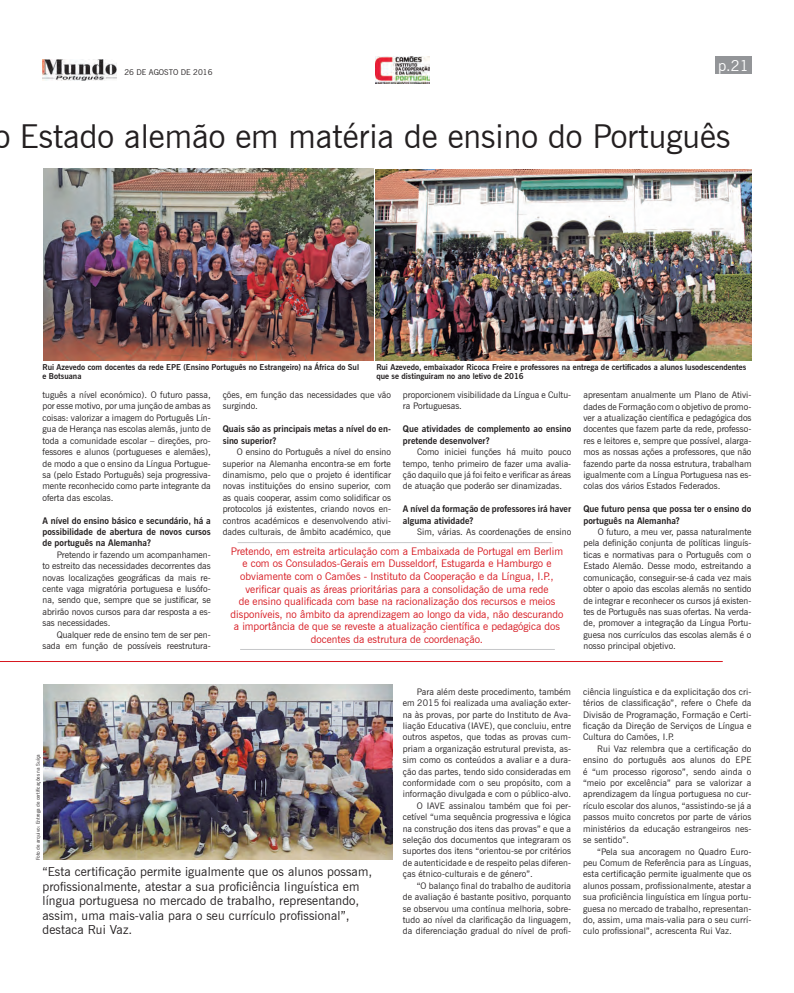
<style>
.page{position:relative;width:794px;height:993px;background:#fff}
.page>*{position:absolute;margin:0;border:0;box-sizing:border-box;transform-origin:0 0}
.t1{font:33px "News Gothic BT";color:#231f20}
.t2{font:15px "News Gothic BT";color:#fff}
.t3{font:12.5px/14.5px "News Gothic BT";letter-spacing:.01em;color:#231f20}
.t4{font:10.5px/12.5px "News Gothic BT";color:#d7171f;text-align:center}
.t5{font:9px/11.4px "News Gothic BT";letter-spacing:.01em;color:#231f20;text-align:justify}
.t6{font:700 9px/11.4px "News Gothic BT";color:#231f20}
.t7{font:700 8px/9px "News Gothic BT";color:#231f20}
.t8{font:8px "News Gothic BT";color:#231f20}
.t9{font:5px "News Gothic BT";color:#231f20}
</style>
<div class="page">
<div style="left:715px;top:57px;width:37px;height:17px;background:#939598"></div>
<img style="left:43px;top:59px;width:73px;height:21px">
<img style="left:375px;top:56px;width:54px;height:27px">
<hr style="left:0;top:661px;width:722px;height:1px;background:#d7171f">
<img style="left:376px;top:169px;width:375px;height:191px">
<img style="left:43px;top:168px;width:331px;height:192px">
<hr style="left:238px;top:542px;width:314px;height:1px;background:#c7c8ca">
<hr style="left:240px;top:649px;width:315px;height:1px;background:#c7c8ca">
<img style="left:43px;top:684px;width:349px;height:175px">
<p class="t8" style="left:124px;top:68px;width:90px">26 de AGOSTO de 2016</p>
<h2 class="t2" style="left:718px;top:57px;width:32px">p.21</h2>
<h1 class="t1" style="left:-7px;top:116px;width:738px">o Estado alemão em matéria de ensino do Português</h1>
<p class="t7" style="left:43px;top:362px;width:130px">Rui Azevedo com docentes da rede EPE</p>
<p class="t7" style="left:183px;top:362px;width:177px">(Ensino Português no Estrangeiro) na África do Sul</p>
<p class="t7" style="left:43px;top:371px;width:40px">e Botsuana</p>
<p class="t7" style="left:376px;top:362px;width:371px">Rui Azevedo, embaixador Ricoca Freire e professores na entrega de certificados a alunos lusodescendentes que se distinguiram no ano letivo de 2016</p>
<p class="t5" style="left:223px;top:389px;width:170px">ções, em função das necessidades que vão surgindo.</p>
<p class="t6" style="left:223px;top:423px;width:170px">Quais são as principais metas a nível do en&shy;sino superior?</p>
<p class="t5" style="left:223px;top:446px;width:170px;text-indent:14px">O ensino do Português a nível do ensino superior na Alemanha encontra-se em forte dinamismo, pelo que o projeto é identificar novas instituições do ensino superior, com as quais cooperar, assim como solidificar os protocolos já existentes, criando novos en&shy;contros académicos e desenvolvendo ativi&shy;dades culturais, de âmbito académico, que</p>
<p class="t5" style="left:43px;top:389px;width:170px">tuguês a nível económico). O futuro passa, por esse motivo, por uma junção de ambas as coisas: valorizar a imagem do Português Lín&shy;gua de Herança nas escolas alemãs, junto de toda a comunidade escolar – direções, pro&shy;fessores e alunos (portugueses e alemães), de modo a que o ensino da Língua Portugue&shy;sa (pelo Estado Português) seja progressiva&shy;mente reconhecido como parte integrante da oferta das escolas.</p>
<p class="t6" style="left:43px;top:514px;width:170px;text-align:justify">A nível do ensino básico e secundário, há a possibilidade de abertura de novos cursos de português na Alemanha?</p>
<p class="t5" style="left:43px;top:548px;width:170px;text-indent:14px">Pretendo ir fazendo um acompanhamen&shy;to estreito das necessidades decorrentes das novas localizações geográficas da mais re&shy;cente vaga migratória portuguesa e lusófo&shy;na, sendo que, sempre que se justificar, se abrirão novos cursos para dar resposta a es&shy;sas necessidades.</p>
<p class="t5" style="left:43px;top:628px;width:170px;text-align:right">Qualquer rede de ensino tem de ser pen&shy;sada em função de possíveis reestrutura-</p>
<p class="t5" style="left:403px;top:389px;width:170px">proporcionem visibilidade da Língua e Cultu&shy;ra Portuguesas.</p>
<p class="t6" style="left:403px;top:423px;width:170px">Que atividades de complemento ao ensino pretende desenvolver?</p>
<p class="t5" style="left:403px;top:446px;width:170px;text-indent:14px">Como iniciei funções há muito pouco tempo, tenho primeiro de fazer uma avalia&shy;ção daquilo que já foi feito e verificar as áreas de atuação que poderão ser dinamizadas.</p>
<p class="t6" style="left:403px;top:503px;width:170px">A nível da formação de professores irá haver alguma atividade?</p>
<p class="t5" style="left:417px;top:526px;width:155px">Sim, várias. As coordenações de ensino</p>
<p class="t5" style="left:583px;top:389px;width:169px">apresentam anualmente um Plano de Ativi&shy;dades de Formação com o objetivo de promo&shy;ver a atualização científica e pedagógica dos docentes que fazem parte da rede, professo&shy;res e leitores e, sempre que possível, alarga&shy;mos as nossas ações a professores, que não fazendo parte da nossa estrutura, trabalham igualmente com a Língua Portuguesa nas es&shy;colas dos vários Estados Federados.</p>
<p class="t6" style="left:583px;top:503px;width:169px">Que futuro pensa que possa ter o ensino do português na Alemanha?</p>
<p class="t5" style="left:583px;top:526px;width:169px;text-indent:14px">O futuro, a meu ver, passa naturalmente pela definição conjunta de políticas linguís&shy;ticas e normativas para o Português com o Estado Alemão. Desse modo, estreitando a comunicação, conseguir-se-á cada vez mais obter o apoio das escolas alemãs no sentido de integrar e reconhecer os cursos já existen&shy;tes de Português nas suas ofertas. Na verda&shy;de, promover a integração da Língua Portu&shy;guesa nos currículos das escolas alemãs é o nosso principal objetivo.</p>
<p class="t4" style="left:230px;top:544px;width:334px">Pretendo, em estreita articulação com a Embaixada de Portugal em Berlim e com os Consulados-Gerais em Dusseldorf, Estugarda e Hamburgo e obviamente com o Camões - Instituto da Cooperação e da Língua, I.P., verificar quais as áreas prioritárias para a consolidação de uma rede<br>de ensino qualificada com base na racionalização dos recursos e meios disponíveis, no âmbito da aprendizagem ao longo da vida, não descurando a importância de que se reveste a atualização científica e pedagógica dos docentes da estrutura de coordenação.</p>
<p class="t9" style="left:35px;top:859px;width:107px;rotate:-90deg">Foto de arquivo: Entrega de certificações na Suíça</p>
<p class="t3" style="left:43px;top:864px;width:331px">“Esta certificação permite igualmente que os alunos possam, profissionalmente, atestar a sua proficiência linguística em língua portuguesa no mercado de trabalho, representando, assim, uma mais-valia para o seu currículo profissional”, destaca Rui Vaz.</p>
<p class="t5" style="left:417px;top:685px;width:156px">Para além deste procedimento, também</p>
<p class="t5" style="left:403px;top:697px;width:170px">em 2015 foi realizada uma avaliação exter-</p>
<p class="t5" style="left:403px;top:708px;width:170px">na às provas, por parte do Instituto de Ava-</p>
<p class="t5" style="left:403px;top:719px;width:170px">liação Educativa (IAVE), que concluiu, entre</p>
<p class="t5" style="left:403px;top:731px;width:170px">outros aspetos, que todas as provas cum-</p>
<p class="t5" style="left:403px;top:742px;width:170px">priam a organização estrutural prevista, as-</p>
<p class="t5" style="left:403px;top:754px;width:170px">sim como os conteúdos a avaliar e a dura-</p>
<p class="t5" style="left:403px;top:765px;width:170px">ção das partes, tendo sido consideradas em</p>
<p class="t5" style="left:403px;top:776px;width:170px">conformidade com o seu propósito, com a</p>
<p class="t5" style="left:403px;top:788px;width:170px">informação divulgada e com o público-alvo.</p>
<p class="t5" style="left:417px;top:799px;width:156px">O IAVE assinalou também que foi per-</p>
<p class="t5" style="left:403px;top:811px;width:170px">cetível “uma sequência progressiva e lógica</p>
<p class="t5" style="left:403px;top:822px;width:170px">na construção dos itens das provas” e que a</p>
<p class="t5" style="left:403px;top:833px;width:170px">seleção dos documentos que integraram os</p>
<p class="t5" style="left:403px;top:845px;width:170px">suportes dos itens “orientou-se por critérios</p>
<p class="t5" style="left:403px;top:856px;width:170px">de autenticidade e de respeito pelas diferen-</p>
<p class="t5" style="left:403px;top:868px;width:132px">ças étnico-culturais e de género”.</p>
<p class="t5" style="left:417px;top:879px;width:156px">“O balanço final do trabalho de auditoria</p>
<p class="t5" style="left:403px;top:890px;width:170px">de avaliação é bastante positivo, porquanto</p>
<p class="t5" style="left:403px;top:902px;width:170px">se observou uma contínua melhoria, sobre-</p>
<p class="t5" style="left:403px;top:913px;width:170px">tudo ao nível da clarificação da linguagem,</p>
<p class="t5" style="left:403px;top:925px;width:170px">da diferenciação gradual do nível de profi-</p>
<p class="t5" style="left:583px;top:685px;width:170px">ciência linguística e da explicitação dos cri&shy;térios de classificação”, refere o Chefe da Divisão de Programação, Formação e Certi&shy;ficação da Direção de Serviços de Língua e Cultura do Camões, I.P.</p>
<p class="t5" style="left:583px;top:742px;width:170px;text-indent:14px">Rui Vaz relembra que a certificação do ensino do português aos alunos do EPE é “um processo rigoroso”, sendo ainda o “meio por excelência” para se valorizar a aprendizagem da língua portuguesa no cur&shy;rículo escolar dos alunos, “assistindo-se já a passos muito concretos por parte de vários ministérios da educação estrangeiros nes&shy;se sentido”.</p>
<p class="t5" style="left:583px;top:845px;width:170px;text-indent:14px">“Pela sua ancoragem no Quadro Euro&shy;peu Comum de Referência para as Línguas, esta certificação permite igualmente que os alunos possam, profissionalmente, atestar a sua proficiência linguística em língua portu&shy;guesa no mercado de trabalho, representan&shy;do, assim, uma mais-valia para o seu currí&shy;culo profissional”, acrescenta Rui Vaz.</p>
</div>
